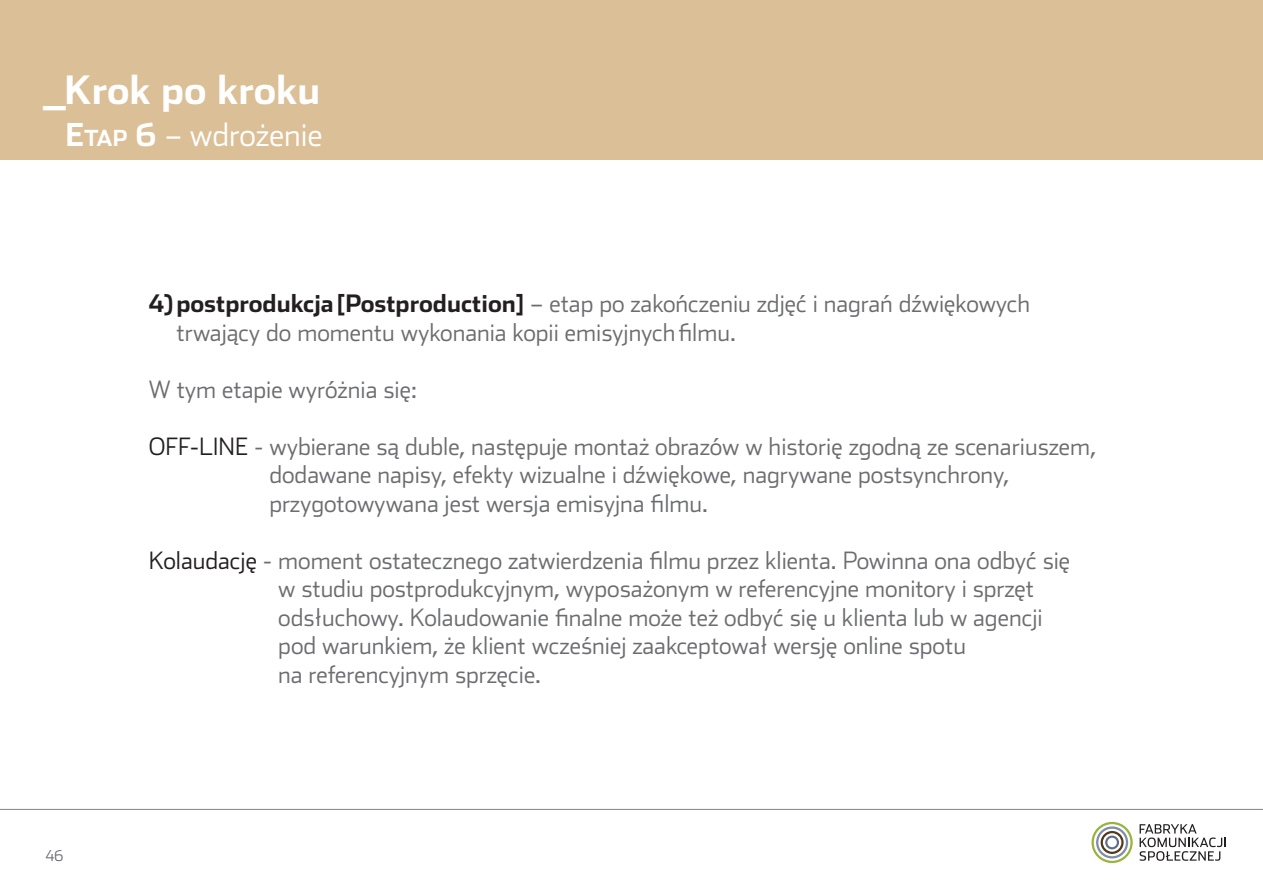
<style>
.page{position:relative;width:1263px;height:893px;background:#fff}
.page>*{position:absolute;margin:0;border:0;box-sizing:border-box;transform-origin:0 0}
.t1{font:700 39px "Stainless Pl";color:#fff}
.t2{font:300 31.5px "Stainless Pl";color:#fff}
.t3{font:300 24px/28.5px "Stainless Pl";color:#6c6d70}
.t4{font:300 15px "Stainless Pl";color:#6c6d70}
.s1{font-weight:700}
.s2{font-weight:700;font-size:22.05px}
.s3{font-weight:700;color:#231f20}
.s4{color:#231f20}
</style>
<div class="page">
<svg style="left:1139px;top:824px;width:87px;height:37px"></svg>
<svg style="left:1091px;top:822px;width:42px;height:41px"></svg>
<hr style="left:0;top:809px;width:1263px;height:1px;background:#808285">
<div style="left:0;top:0;width:1263px;height:159px;background:#dabf97"></div>
<h1 class="t1" style="left:45px;top:65px;width:277px">_Krok po kroku</h1>
<h2 class="t2" style="left:66px;top:116px;width:258px"><span class="s1">E</span><span class="s2">tap</span> <span class="s1">6</span> – wdrożenie</h2>
<p class="t4" style="left:46px;top:847px;width:19px">46</p>
<p class="t3" style="left:176px;top:289px;width:855px;text-indent:-28px"><span class="s3">4) postprodukcja [Postproduction]</span> – etap po zakończeniu zdjęć i nagrań dźwiękowych trwający do momentu wykonania kopii emisyjnych filmu.</p>
<p class="t3" style="left:149px;top:374px;width:269px">W tym etapie wyróżnia się:</p>
<p class="t3" style="left:269px;top:431px;width:828px;text-indent:-121px"><span class="s4">OFF-LINE</span> - wybierane są duble, następuje montaż obrazów w historię zgodną ze scenariuszem, dodawane napisy, efekty wizualne i dźwiękowe, nagrywane postsynchrony, przygotowywana jest wersja emisyjna filmu.</p>
<p class="t3" style="left:278px;top:545px;width:793px;text-indent:-129px"><span class="s4">Kolaudację</span> - moment ostatecznego zatwierdzenia filmu przez klienta. Powinna ona odbyć się w studiu postprodukcyjnym, wyposażonym w referencyjne monitory i sprzęt odsłuchowy. Kolaudowanie finalne może też odbyć się u klienta lub w agencji pod warunkiem, że klient wcześniej zaakceptował wersję online spotu<br>na referencyjnym sprzęcie.</p>
</div>
